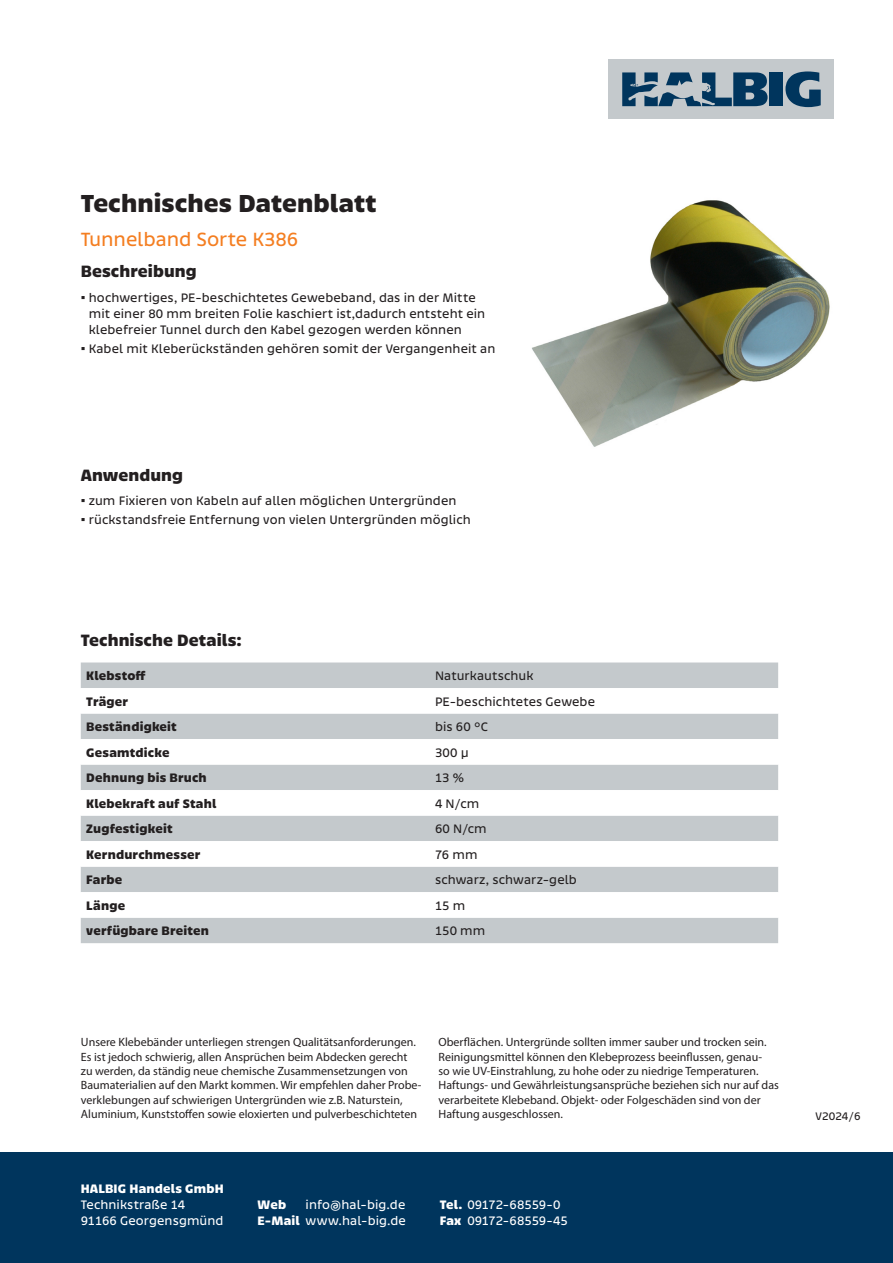
<style>
.page{position:relative;width:893px;height:1263px;background:#fff}
.page>*{position:absolute;margin:0;border:0;box-sizing:border-box;transform-origin:0 0}
._01_Headline{font:700 27px "Bruna";color:#231f20}
._06_Artikel{font:21px "Bruna";letter-spacing:-.005em;color:#f47e21}
._02_Subline{font:700 18px "Bruna";letter-spacing:.005em;color:#231f20}
._04_Bodytext_regular{font:13.5px/16.2px "Bruna";letter-spacing:.005em;color:#231f20}
._03_Tabelle_bold{font:700 13.5px "Bruna";letter-spacing:.015em;color:#231f20}
.t1{font:13.5px/16.2px "Bruna";letter-spacing:.005em;color:#fff}
._05_Tabelle_regular{font:13.5px "Bruna";letter-spacing:.005em;color:#231f20}
.t2{font:700 13.5px "Bruna";letter-spacing:.01em;color:#fff}
.t3{font:12px/14.4px "Myriad Pro";color:#231f20}
.t4{font:12px "Bruna";letter-spacing:.005em;color:#231f20}
.s1{font-family:"Arial"}
.s2{font-weight:700}
</style>
<div class="page">
<div style="left:0;top:1152px;width:893px;height:110px;background:#00355d"></div>
<div style="left:608px;top:60px;width:225px;height:59px;background:#c4c9cc"></div>
<div style="left:770px;top:72px;width:13px;height:34px;background:#00355d"></div>
<svg style="left:785px;top:71px;width:36px;height:36px"></svg>
<svg style="left:622px;top:72px;width:146px;height:34px"></svg>
<img style="left:532px;top:200px;width:298px;height:247px">
<div style="left:81px;top:662px;width:697px;height:281px;background:#c4c9cc"></div>
<svg style="left:81px;top:688px;width:697px;height:230px"></svg>
<p class="_01_Headline" style="left:81px;top:188px;width:297px">Technisches Datenblatt</p>
<p class="_06_Artikel" style="left:81px;top:228px;width:219px">Tunnelband Sorte K386</p>
<p class="_02_Subline" style="left:81px;top:261px;width:117px">Beschreibung</p>
<p class="_04_Bodytext_regular" style="left:89px;top:289px;width:398px;text-indent:-8px"><span class="s1">▪</span> hochwertiges, PE-beschichtetes Gewebeband, das in der Mitte mit einer 80 mm breiten Folie kaschiert ist,dadurch entsteht ein klebefreier Tunnel durch den Kabel gezogen werden können</p>
<p class="_04_Bodytext_regular" style="left:81px;top:340px;width:416px"><span class="s1">▪</span> Kabel mit Kleberückständen gehören somit der Vergangenheit an</p>
<p class="_02_Subline" style="left:81px;top:464px;width:104px">Anwendung</p>
<p class="_04_Bodytext_regular" style="left:81px;top:493px;width:377px"><span class="s1">▪</span> zum Fixieren von Kabeln auf allen möglichen Untergründen</p>
<p class="_04_Bodytext_regular" style="left:81px;top:511px;width:391px"><span class="s1">▪</span> rückstandsfreie Entfernung von vielen Untergründen möglich</p>
<h3 class="_02_Subline" style="left:81px;top:630px;width:163px">Technische Details:</h3>
<p class="_03_Tabelle_bold" style="left:86px;top:668px;width:61px">Klebstoff</p>
<p class="_05_Tabelle_regular" style="left:435px;top:669px;width:100px">Naturkautschuk</p>
<p class="_03_Tabelle_bold" style="left:86px;top:694px;width:43px">Träger</p>
<p class="_05_Tabelle_regular" style="left:435px;top:694px;width:162px">PE-beschichtetes Gewebe</p>
<p class="_03_Tabelle_bold" style="left:86px;top:719px;width:92px">Beständigkeit</p>
<p class="_05_Tabelle_regular" style="left:435px;top:720px;width:54px">bis 60 °C</p>
<p class="_03_Tabelle_bold" style="left:86px;top:745px;width:85px">Gesamtdicke</p>
<p class="_05_Tabelle_regular" style="left:435px;top:745px;width:35px">300 μ</p>
<p class="_03_Tabelle_bold" style="left:86px;top:770px;width:122px">Dehnung bis Bruch</p>
<p class="_05_Tabelle_regular" style="left:435px;top:771px;width:31px">13 %</p>
<p class="_03_Tabelle_bold" style="left:86px;top:796px;width:132px">Klebekraft auf Stahl</p>
<p class="_05_Tabelle_regular" style="left:435px;top:796px;width:46px">4 N/cm</p>
<p class="_03_Tabelle_bold" style="left:86px;top:821px;width:88px">Zugfestigkeit</p>
<p class="_05_Tabelle_regular" style="left:435px;top:822px;width:53px">60 N/cm</p>
<p class="_03_Tabelle_bold" style="left:86px;top:847px;width:116px">Kerndurchmesser</p>
<p class="_05_Tabelle_regular" style="left:435px;top:847px;width:44px">76 mm</p>
<p class="_03_Tabelle_bold" style="left:86px;top:872px;width:38px">Farbe</p>
<p class="_05_Tabelle_regular" style="left:435px;top:873px;width:143px">schwarz, schwarz-gelb</p>
<p class="_03_Tabelle_bold" style="left:86px;top:898px;width:40px">Länge</p>
<p class="_05_Tabelle_regular" style="left:435px;top:898px;width:32px">15 m</p>
<p class="_03_Tabelle_bold" style="left:86px;top:923px;width:124px">verfügbare Breiten</p>
<p class="_05_Tabelle_regular" style="left:435px;top:924px;width:52px">150 mm</p>
<p class="t3" style="left:81px;top:1035px;width:342px">Unsere Klebebänder unterliegen strengen Qualitätsanforderungen.<br>Es ist jedoch schwierig, allen Ansprüchen beim Abdecken gerecht zu werden, da ständig neue chemische Zusammensetzungen von Baumaterialien auf den Markt kommen. Wir empfehlen daher Probe&shy;verklebungen auf schwierigen Untergründen wie z.B. Naturstein, Aluminium, Kunststoffen sowie eloxierten und pulverbeschichteten</p>
<p class="t3" style="left:439px;top:1035px;width:342px">Oberflächen. Untergründe sollten immer sauber und trocken sein.<br>Reinigungsmittel können den Klebeprozess beeinflussen, genau-<br>so wie UV-Einstrahlung, zu hohe oder zu niedrige Temperaturen.<br>Haftungs- und Gewährleistungsansprüche beziehen sich nur auf das verarbeitete Klebeband. Objekt- oder Folgeschäden sind von der Haftung ausgeschlossen.</p>
<p class="t2" style="left:81px;top:1181px;width:145px">HALBIG Handels GmbH</p>
<p class="t1" style="left:81px;top:1197px;width:144px">Technikstraße 14<br>91166 Georgensgmünd</p>
<p class="t2" style="left:258px;top:1197px;width:30px">Web</p>
<p class="t1" style="left:258px;top:1197px;width:150px;text-align:right">info@hal-big.de<br><span class="s2">E-Mail</span> www.hal-big.de</p>
<p class="t1" style="left:440px;top:1197px;width:130px"><span class="s2">Tel.</span> 09172-68559-0<br><span class="s2">Fax</span> 09172-68559-45</p>
<p class="t4" style="left:815px;top:1110px;width:47px">V2024/6</p>
</div>
